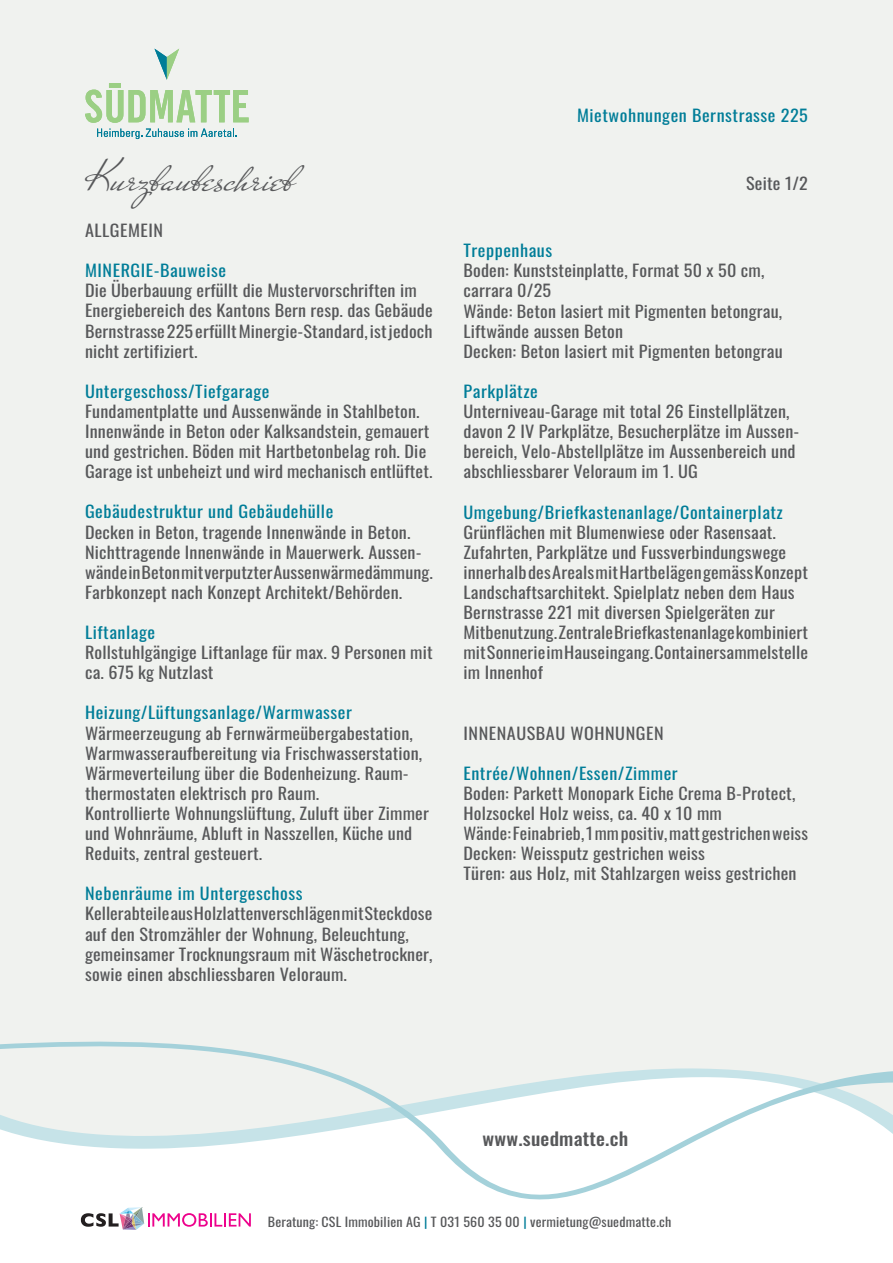
<style>
.page{position:relative;width:893px;height:1263px;background:#fff}
.page>*{position:absolute;margin:0;border:0;box-sizing:border-box;transform-origin:0 0}
.t1{font:45px "Mr De Haviland";color:#57585a;scale:1.09 1}
.t2{font:500 18px "Oswald";letter-spacing:.01em;color:#57585a;scale:1.1 1}
.t3{font:16.5px/20.1px "Oswald";letter-spacing:.01em;color:#57585a;scale:1.1 1}
.t4{font:16.5px "Oswald";letter-spacing:.03em;color:#007d98;scale:1.1 1}
.t5{font:16.5px "Oswald";letter-spacing:.03em;color:#57585a;scale:1.1 1}
.t6{font:12.75px "Oswald";letter-spacing:.01em;color:#57585a;scale:1.1 1}
.s1{color:#007d98}
</style>
<div class="page">
<div style="left:0;top:0;width:893px;height:901px;background:#f0f2ef"></div>
<svg style="left:0;top:901px;width:893px;height:299px;fill:#f0f2ef"></svg>
<svg style="left:81px;top:1207px;width:170px;height:23px"></svg>
<svg style="left:97px;top:129px;width:140px;height:10px"></svg>
<svg style="left:85px;top:49px;width:164px;height:74px"></svg>
<h1 class="t1" style="left:85px;top:150px;width:194px">Kurzbaubeschrieb</h1>
<p class="t5" style="left:85px;top:216px;width:73px">ALLGEMEIN</p>
<p class="t4" style="left:85px;top:256px;width:130px">MINERGIE-Bauweise</p>
<p class="t3" style="left:85px;top:279px;width:318px">Die Überbauung erfüllt die Mustervorschriften im Energiebereich des Kantons Bern resp. das Gebäude Bernstrasse 225 erfüllt Minergie-Standard, ist jedoch nicht zertifiziert.</p>
<p class="t4" style="left:85px;top:376px;width:169px">Untergeschoss/Tiefgarage</p>
<p class="t3" style="left:85px;top:400px;width:317px">Fundamentplatte und Aussenwände in Stahlbeton.<br>Innenwände in Beton oder Kalksandstein, gemauert und gestrichen. Böden mit Hartbetonbelag roh. Die Garage ist unbeheizt und wird mechanisch entlüftet.</p>
<p class="t4" style="left:85px;top:497px;width:227px">Gebäudestruktur und Gebäudehülle</p>
<p class="t3" style="left:85px;top:520px;width:318px">Decken in Beton, tragende Innenwände in Beton.<br>Nichttragende Innenwände in Mauerwerk. Aussen&shy;wände in Beton mit verputzter Aussenwärmedämmung.<br>Farbkonzept nach Konzept Architekt/Behörden.</p>
<p class="t4" style="left:85px;top:618px;width:65px">Liftanlage</p>
<p class="t3" style="left:85px;top:641px;width:318px">Rollstuhlgängige Liftanlage für max. 9 Personen mit ca. 675 kg Nutzlast</p>
<p class="t4" style="left:85px;top:698px;width:244px">Heizung/Lüftungsanlage/Warmwasser</p>
<p class="t3" style="left:85px;top:721px;width:314px">Wärmeerzeugung ab Fernwärmeübergabestation, Warmwasseraufbereitung via Frischwasserstation, Wärmeverteilung über die Bodenheizung. Raum&shy;thermostaten elektrisch pro Raum.<br>Kontrollierte Wohnungslüftung, Zuluft über Zimmer und Wohnräume, Abluft in Nasszellen, Küche und Reduits, zentral gesteuert.</p>
<p class="t4" style="left:85px;top:879px;width:199px">Nebenräume im Untergeschoss</p>
<p class="t3" style="left:85px;top:902px;width:318px">Kellerabteile aus Holzlattenverschlägen mit Steckdose auf den Stromzähler der Wohnung, Beleuchtung, gemeinsamer Trocknungsraum mit Wäschetrockner, sowie einen abschliessbaren Veloraum.</p>
<p class="t4" style="left:577px;top:101px;width:211px">Mietwohnungen Bernstrasse 225</p>
<p class="t3" style="left:746px;top:171px;width:58px">Seite 1/2</p>
<p class="t4" style="left:463px;top:236px;width:82px">Treppenhaus</p>
<p class="t3" style="left:463px;top:259px;width:292px">Boden: Kunststeinplatte, Format 50 x 50 cm, carrara 0/25<br>Wände: Beton lasiert mit Pigmenten betongrau, Liftwände aussen Beton<br>Decken: Beton lasiert mit Pigmenten betongrau</p>
<p class="t4" style="left:463px;top:376px;width:69px">Parkplätze</p>
<p class="t3" style="left:463px;top:400px;width:305px">Unterniveau-Garage mit total 26 Einstellplätzen, davon 2 IV Parkplätze, Besucherplätze im Aussen&shy;bereich, Velo-Abstellplätze im Aussenbereich und abschliessbarer Veloraum im 1. UG</p>
<p class="t4" style="left:463px;top:497px;width:292px">Umgebung/Briefkastenanlage/Containerplatz</p>
<p class="t3" style="left:463px;top:520px;width:315px">Grünflächen mit Blumenwiese oder Rasensaat.<br>Zufahrten, Parkplätze und Fussverbindungswege innerhalb des Areals mit Hartbelägen gemäss Konzept Landschaftsarchitekt. Spielplatz neben dem Haus Bernstrasse 221 mit diversen Spielgeräten zur Mitbenutzung. Zentrale Briefkastenanlage kombiniert mit Sonnerie im Hauseingang. Containersammelstelle im Innenhof</p>
<p class="t5" style="left:463px;top:718px;width:183px">INNENAUSBAU WOHNUNGEN</p>
<p class="t4" style="left:463px;top:758px;width:196px">Entrée/Wohnen/Essen/Zimmer</p>
<p class="t3" style="left:463px;top:781px;width:315px">Boden: Parkett Monopark Eiche Crema B-Protect, Holzsockel Holz weiss, ca. 40 x 10 mm<br>Wände: Feinabrieb, 1 mm positiv, matt gestrichen weiss Decken: Weissputz gestrichen weiss<br>Türen: aus Holz, mit Stahlzargen weiss gestrichen</p>
<p class="t2" style="left:483px;top:1129px;width:134px">www.suedmatte.ch</p>
<p class="t6" style="left:268px;top:1210px;width:368px">Beratung: CSL Immobilien AG <span class="s1">|</span> T 031 560 35 00 <span class="s1">|</span> vermietung@suedmatte.ch</p>
</div>
